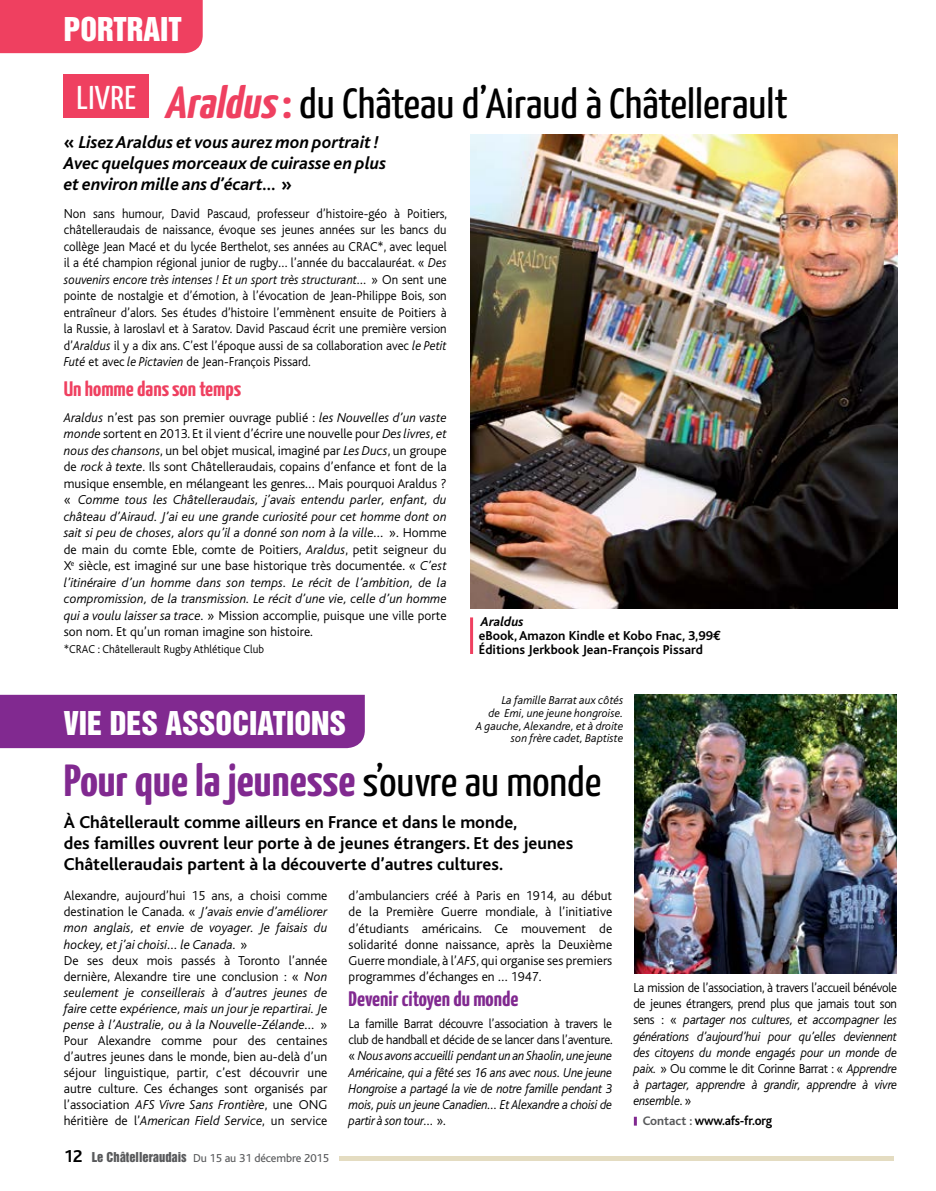
<style>
.page{position:relative;width:936px;height:1191px;background:#fff}
.page>*{position:absolute;margin:0;border:0;box-sizing:border-box;transform-origin:0 0}
.t1{font:700 45px "Yanone Kaffeesatz";color:#812990;scale:1.1 1}
.t2{font:42px "Yanone Kaffeesatz";color:#000;scale:1.1 1}
.t3{font:33px "Yanone Kaffeesatz";letter-spacing:.01em;color:#fff;scale:1.1 1}
.t4{font:30px "Helvetica Inserat";color:#fff}
.t5{font:700 21px "Yanone Kaffeesatz";color:#812990;scale:1.1 1}
.t6{font:700 21px "Yanone Kaffeesatz";color:#ef4060;scale:1.1 1}
.t7{font:700 18px/21px "Bliss";color:#000}
.t8{font:italic 700 18px/21px "Bliss";color:#000}
.t9{font:300 13.5px/16px "Bliss";color:#000;text-align:justify}
.t10{font:300 13.5px/16.5px "Bliss";color:#000;text-align:justify;scale:.95 1}
.t11{font:italic 300 13.5px/16px "Bliss";letter-spacing:-.02em;color:#000;text-align:justify;scale:.95 1}
.t12{font:700 13.5px/14.2px "Bliss";color:#000}
.t13{font:700 13.5px "Bliss";letter-spacing:-.02em;color:#000;scale:.94 1}
.t14{font:italic 300 12px/12.8px "Bliss";color:#000;text-align:right}
.t15{font:12px "Bliss";letter-spacing:-.01em;color:#58595b}
.t16{font:300 12px "Bliss";color:#000;scale:.95 1}
.s1{font-weight:700;font-style:italic;font-size:45px;color:#ef4060}
.s2{font-weight:700;font-size:45px;color:#ef4060}
.s3{font-style:normal}
.s4{font-style:italic}
.s5{font-family:"Euro Mono"}
.s6{font-weight:400;font-size:42px;color:#000}
.s7{font-weight:700;font-size:18px;color:#000}
.s8{font-family:"Helvetica Inserat";font-size:12.45px}
.s9{font-size:12.9px;color:#58595b}
</style>
<div class="page">
<hr style="left:339px;top:1156px;width:555px;height:4px;background:#e4dcc1">
<div style="left:0;top:695px;width:365px;height:53px;background:#812990"></div>
<img style="left:635px;top:695px;width:261px;height:278px">
<img style="left:470px;top:134px;width:427px;height:474px">
<div style="left:0;top:0;width:203px;height:53px;background:#ef4060"></div>
<div style="left:64px;top:74px;width:85px;height:44px;background:#ef4060"></div>
<svg style="left:633px;top:1116px;width:3px;height:9px"></svg>
<hr style="left:470px;top:617px;width:3px;height:37px;background:#ef4060">
<h3 class="t4" style="left:64px;top:12px;width:119px">PORTRAIT</h3>
<h2 class="t2" style="left:164px;top:78px;width:568px"><span class="s1">Araldus</span><span class="s2">:</span> du Château d’ Airaud à Châtellerault</h2>
<h3 class="t8" style="left:64px;top:132px;width:324px"><span class="s3">«</span> Lisez Araldus et vous aurez mon portrait !<br>Avec quelques morceaux de cuirasse en plus et environ mille ans d’écart… <span class="s3">»</span></h3>
<p class="t10" style="left:64px;top:205px;width:405px">Non sans humour, David Pascaud, professeur d’histoire-géo à Poitiers, châtelleraudais de naissance, évoque ses jeunes années sur les bancs du collège Jean Macé et du lycée Berthelot, ses années au CRAC*, avec lequel il a été champion régional junior de rugby… l’année du baccalauréat. « <span class="s4">Des souvenirs encore très intenses ! Et un sport très structurant…</span> » On sent une pointe de nostalgie et d’émotion, à l’évocation de Jean-Philippe Bois, son entraîneur d’alors. Ses études d’histoire l’emmènent ensuite de Poitiers à la Russie, à Iaroslavl et à Saratov. David Pascaud écrit une première version d’<span class="s4">Araldus</span> il y a dix ans. C’est l’époque aussi de sa collaboration avec <span class="s4">le Petit Futé</span> et avec <span class="s4">le Pictavien</span> de Jean-François Pissard.</p>
<h3 class="t6" style="left:64px;top:376px;width:163px">Un homme dans son temps</h3>
<p class="t9" style="left:64px;top:409px;width:384px;line-height:16.5px"><span class="s4">Araldus</span> n’est pas son premier ouvrage publié : <span class="s4">les Nouvelles d’un vaste monde</span> sortent en 2013. Et il vient d’écrire une nouvelle pour <span class="s4">Des livres, et nous des chansons</span>, un bel objet musical, imaginé par <span class="s4">Les Ducs</span>, un groupe de <span class="s4">rock à texte</span>. Ils sont Châtelleraudais, copains d’enfance et font de la musique ensemble, en mélangeant les genres… Mais pourquoi Araldus ? « <span class="s4">Comme tous les Châtelleraudais, j’avais entendu parler, enfant, du château d’Airaud. J’ai eu une grande curiosité pour cet homme dont on sait si peu de choses, alors qu’il a donné son nom à la ville…</span> ». Homme de main du comte Eble, comte de Poitiers, <span class="s4">Araldus</span>, petit seigneur du X<sup>e</sup> siècle, est imaginé sur une base historique très documentée. « <span class="s4">C’est l’itinéraire d’un homme dans son temps. Le récit de l’ambition, de la compromission, de la transmission. Le récit d’une vie, celle d’un homme qui a voulu laisser sa trace.</span> » Mission accomplie, puisque une ville porte son nom. Et qu’un roman imagine son histoire.</p>
<p class="t16" style="left:64px;top:642px;width:212px">*CRAC : Châtellerault Rugby Athlétique Club</p>
<h3 class="t3" style="left:77px;top:78px;width:53px">Livre</h3>
<p class="t12" style="left:479px;top:614px;width:244px"><span class="s4">Araldus<br></span>eBook, Amazon Kindle et Kobo Fnac, 3,99<span class="s5">e </span>éditions Jerkbook Jean-François Pissard</p>
<p class="t14" style="left:475px;top:694px;width:149px">La famille Barrat aux côtés<br>de Emi, une jeune hongroise.<br>A gauche, Alexandre, et à droite son frère cadet, Baptiste</p>
<h3 class="t4" style="left:64px;top:705px;width:284px">VIE DES ASSOCIATIONS</h3>
<h1 class="t1" style="left:64px;top:753px;width:490px">Pour que la jeunesse <span class="s6">s’ouvre au monde</span></h1>
<h3 class="t7" style="left:64px;top:811px;width:511px">à Châtellerault comme ailleurs en France et dans le monde,<br>des familles ouvrent leur porte à de jeunes étrangers. Et des jeunes<br>Châtelleraudais partent à la découverte d’autres cultures.</h3>
<p class="t9" style="left:64px;top:888px;width:265px;text-align:left">Alexandre, aujourd’hui 15 ans, a choisi comme destination le Canada. « <span class="s4">J’avais envie d’améliorer mon anglais, et envie de voyager. Je faisais du hockey, et j’ai choisi… le Canada.</span> »<br>De ses deux mois passés à Toronto l’année dernière, Alexandre tire une conclusion : « <span class="s4">Non seulement je conseillerais à d’autres jeunes de faire cette expérience, mais un jour je repartirai. Je pense à l’Australie, ou à la Nouvelle-Zélande…</span> » Pour Alexandre comme pour des centaines d’autres jeunes dans le monde, bien au-delà d’un séjour linguistique, partir, c’est découvrir une autre culture. Ces échanges sont organisés par l’association <span class="s4">AFS Vivre Sans Frontière</span>, une ONG héritière de l’<span class="s4">American Field Service</span>, un service</p>
<p class="t9" style="left:348px;top:888px;width:265px">d’ambulanciers créé à Paris en 1914, au début de la Première Guerre mondiale, à l’initiative d’étudiants américains. Ce mouvement de solidarité donne naissance, après la Deuxième Guerre mondiale, à l’<span class="s4">AFS</span>, qui organise ses premiers programmes d’échanges en … 1947.</p>
<h3 class="t5" style="left:348px;top:986px;width:156px">Devenir citoyen du monde</h3>
<p class="t11" style="left:348px;top:1016px;width:279px"><span class="s3">La famille Barrat découvre l’association à travers le club de handball et décide de se lancer dans l’aventure. «</span> Nous avons accueilli pendant un an Shaolin, une jeune Américaine, qui a fêté ses 16 ans avec nous. Une jeune Hongroise a partagé la vie de notre famille pendant 3 mois, puis un jeune Canadien… Et Alexandre a choisi de partir à son tour… <span class="s3">».</span></p>
<p class="t15" style="left:64px;top:1152px;width:266px"><span class="s7">12</span> <span class="s8">LE CHÂTELLERAUDAIS</span> Du 15 au 31 décembre 2015</p>
<p class="t11" style="left:633px;top:980px;width:279px"><span class="s3">La mission de l’association, à travers l’accueil bénévole de jeunes étrangers, prend plus que jamais tout son sens : «</span> partager nos cultures, et accompagner les générations d’aujourd’hui pour qu’elles deviennent des citoyens du monde engagés pour un monde de paix. <span class="s3">» Ou comme le dit Corinne Barrat : «</span> Apprendre à partager, apprendre à grandir, apprendre à vivre ensemble<span class="s3">. »</span></p>
<p class="t13" style="left:642px;top:1113px;width:139px"><span class="s9">Contact :</span> www.afs-fr.org</p>
</div>
